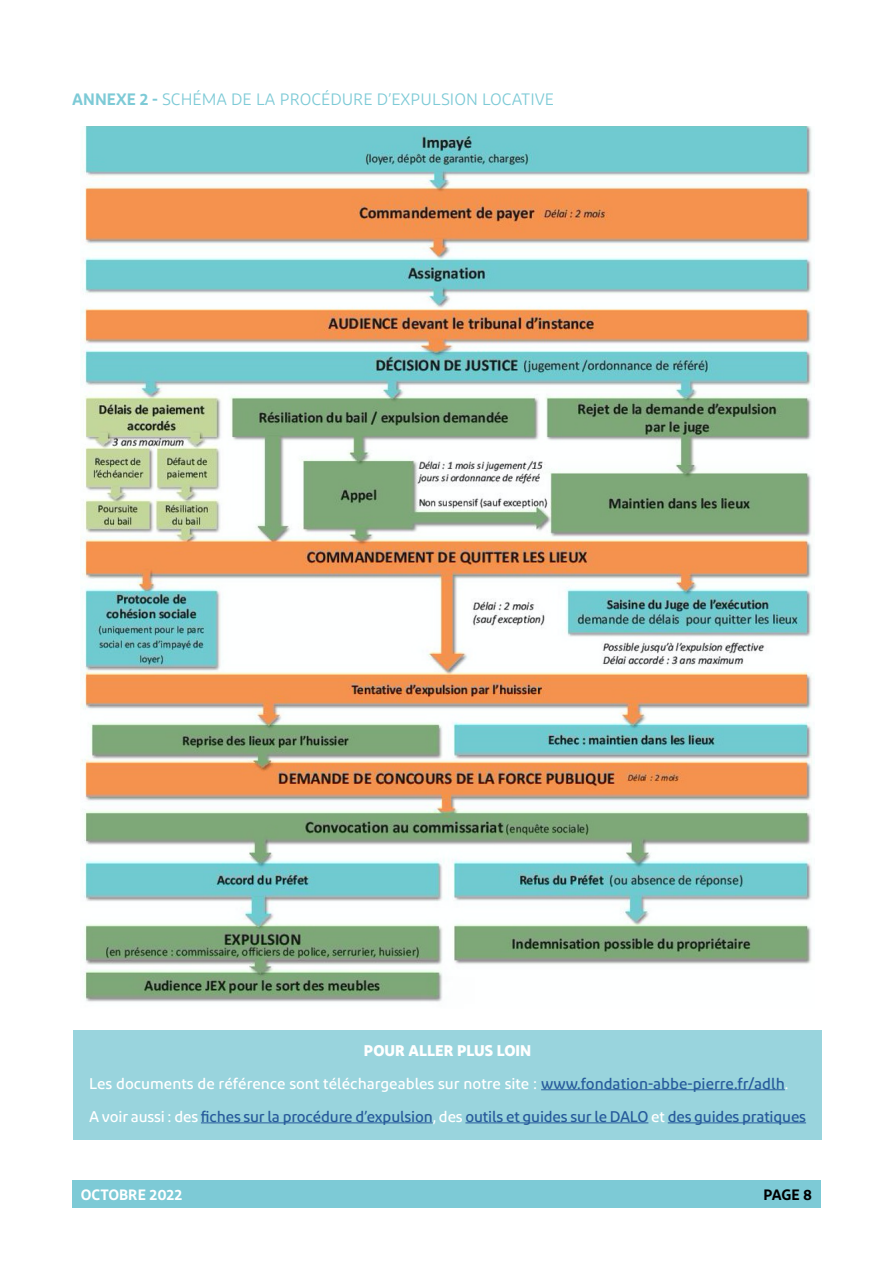
<style>
.page{position:relative;width:893px;height:1263px;background:#fff}
.page>*{position:absolute;margin:0;border:0;box-sizing:border-box;transform-origin:0 0}
.t1{font:16.5px "Diodrum";color:#7dcad6}
.t2{font:500 15.45px/33.2px "Diodrum";letter-spacing:-.01em;color:#275b9b}
.t3{font:600 15px "Diodrum";color:#fff}
.t4{font:600 15px "Diodrum";color:#000}
.s1{font-weight:600}
.s2{font-weight:700;color:#fff}
.s3{color:#fff}
</style>
<div class="page">
<div style="left:72px;top:1180px;width:749px;height:28px;background:#7dcad6"></div>
<img style="left:81px;top:126px;width:733px;height:876px">
<div style="left:73px;top:1030px;width:749px;height:110px;background:#99d4dd"></div>
<hr style="left:541px;top:1089px;width:244px;height:1px;background:#275b9b">
<hr style="left:201px;top:1122px;width:232px;height:1px;background:#275b9b">
<hr style="left:465px;top:1122px;width:183px;height:1px;background:#275b9b">
<hr style="left:668px;top:1122px;width:138px;height:1px;background:#275b9b">
<p class="t1" style="left:72px;top:89px;width:483px"><span class="s1">ANNEXE 2 -</span> SCHÉMA DE LA PROCÉDURE D’EXPULSION LOCATIVE</p>
<p class="t2" style="left:89px;top:1033px;width:718px;text-indent:275px"><span class="s2">POUR ALLER PLUS LOIN<br></span><span class="s3">Les documents de référence sont téléchargeables sur notre site :</span> www.fondation-abbe-pierre.fr/adlh<span class="s3">.<br>A voir aussi : des</span> fiches sur la procédure d’expulsion<span class="s3">, des</span> outils et guides sur le DALO <span class="s3">et</span> des guides pratiques</p>
<p class="t3" style="left:81px;top:1185px;width:103px">OCTOBRE 2022</p>
<p class="t4" style="left:763px;top:1185px;width:50px">PAGE 8</p>
</div>
